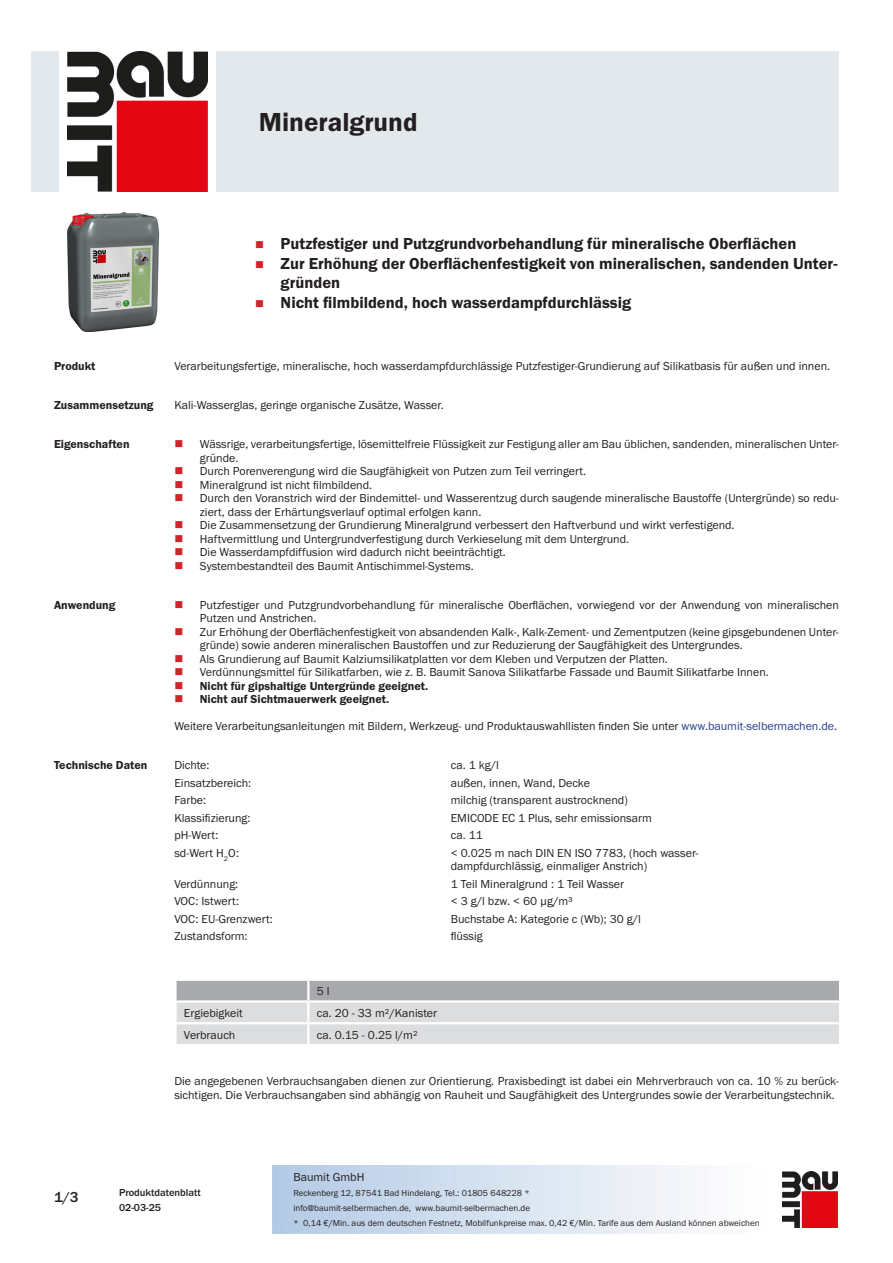
<style>
.page{position:relative;width:893px;height:1263px;background:#fff}
.page>*{position:absolute;margin:0;border:0;box-sizing:border-box;transform-origin:0 0}
.PDS_Produktname{font:27px "BM Franklin Gothic URW Dem";color:#231f20}
.t1{font:16.5px/19.5px "BM Franklin Gothic URW Dem";color:#231f20}
.t2{font:500 15px "BM Franklin Gothic URW";color:#231f20}
.PDS_Standard{font:12px/13.5px "BM Franklin Gothic URW Boo";color:#231f20}
.PDS_Standard_linksbü{font:12px/13.5px "BM Franklin Gothic URW Boo";color:#231f20}
.PDS_Header{font:12px "BM Franklin Gothic URW Dem";color:#231f20}
.t3{font:500 10.5px/15px "BM Franklin Gothic URW";color:#231f20}
.t4{font:9px/15px "BM Franklin Gothic URW Boo";color:#231f20}
.s1{color:#253f8e}
</style>
<div class="page">
<img style="left:782px;top:1171px;width:56px;height:56px">
<div style="left:32px;top:51px;width:27px;height:140px;background:#e2e8eb"></div>
<img style="left:68px;top:51px;width:139px;height:140px">
<div style="left:216px;top:51px;width:623px;height:140px;background:#e2e8eb"></div>
<img style="left:68px;top:213px;width:91px;height:119px">
<svg style="left:176px;top:980px;width:664px;height:64px;background:#cccdd0"></svg>
<hr style="left:174px;top:1000px;width:134px;height:2px;background:#fff">
<hr style="left:174px;top:1002px;width:3px;height:20px;background:#fff">
<hr style="left:308px;top:1000px;width:533px;height:2px;background:#fff">
<hr style="left:307px;top:1002px;width:2px;height:20px;background:#fff">
<hr style="left:839px;top:1002px;width:2px;height:20px;background:#fff">
<hr style="left:174px;top:1022px;width:134px;height:2px;background:#fff">
<hr style="left:174px;top:1024px;width:3px;height:20px;background:#fff">
<hr style="left:308px;top:1022px;width:533px;height:2px;background:#fff">
<hr style="left:307px;top:1024px;width:2px;height:20px;background:#fff">
<hr style="left:839px;top:1024px;width:2px;height:20px;background:#fff">
<p class="PDS_Produktname" style="left:259px;top:106px;width:160px">Mineralgrund</p>
<p class="t1" style="left:281px;top:234px;width:517px">Putzfestiger und Putzgrundvorbehandlung für mineralische Oberflächen</p>
<p class="t1" style="left:281px;top:254px;width:559px">Zur Erhöhung der Oberflächenfestigkeit von mineralischen, sandenden Unter&shy;gründen</p>
<p class="t1" style="left:281px;top:293px;width:352px">Nicht filmbildend, hoch wasserdampfdurchlässig</p>
<p class="PDS_Header" style="left:54px;top:359px;width:43px">Produkt</p>
<p class="PDS_Standard" style="left:174px;top:360px;width:657px">Verarbeitungsfertige, mineralische, hoch wasserdampfdurchlässige Putzfestiger-Grundierung auf Silikatbasis für außen und innen.</p>
<p class="PDS_Header" style="left:54px;top:398px;width:101px">Zusammensetzung</p>
<p class="PDS_Standard" style="left:174px;top:399px;width:271px">Kali-Wasserglas, geringe organische Zusätze, Wasser.</p>
<p class="PDS_Header" style="left:54px;top:437px;width:77px">Eigenschaften</p>
<p class="PDS_Standard" style="left:200px;top:438px;width:641px">Wässrige, verarbeitungsfertige, lösemittelfreie Flüssigkeit zur Festigung aller am Bau üblichen, sandenden, mineralischen Unter&shy;gründe.</p>
<p class="PDS_Standard" style="left:200px;top:465px;width:388px">Durch Porenverengung wird die Saugfähigkeit von Putzen zum Teil verringert.</p>
<p class="PDS_Standard" style="left:200px;top:478px;width:174px">Mineralgrund ist nicht filmbildend.</p>
<p class="PDS_Standard" style="left:200px;top:492px;width:641px">Durch den Voranstrich wird der Bindemittel- und Wasserentzug durch saugende mineralische Baustoffe (Untergründe) so redu&shy;ziert, dass der Erhärtungsverlauf optimal erfolgen kann.</p>
<p class="PDS_Standard" style="left:200px;top:519px;width:536px">Die Zusammensetzung der Grundierung Mineralgrund verbessert den Haftverbund und wirkt verfestigend.</p>
<p class="PDS_Standard" style="left:200px;top:532px;width:431px">Haftvermittlung und Untergrundverfestigung durch Verkieselung mit dem Untergrund.</p>
<p class="PDS_Standard" style="left:200px;top:546px;width:308px">Die Wasserdampfdiffusion wird dadurch nicht beeinträchtigt.</p>
<p class="PDS_Standard" style="left:200px;top:559px;width:275px">Systembestandteil des Baumit Antischimmel-Systems.</p>
<p class="PDS_Header" style="left:54px;top:597px;width:63px">Anwendung</p>
<p class="PDS_Standard" style="left:200px;top:598px;width:641px">Putzfestiger und Putzgrundvorbehandlung für mineralische Oberflächen, vorwiegend vor der Anwendung von mineralischen<br>Putzen und Anstrichen.</p>
<p class="PDS_Standard" style="left:200px;top:625px;width:641px">Zur Erhöhung der Oberflächenfestigkeit von absandenden Kalk-, Kalk-Zement- und Zementputzen (keine gipsgebundenen Unter&shy;gründe) sowie anderen mineralischen Baustoffen und zur Reduzierung der Saugfähigkeit des Untergrundes.</p>
<p class="PDS_Standard" style="left:200px;top:652px;width:470px">Als Grundierung auf Baumit Kalziumsilikatplatten vor dem Kleben und Verputzen der Platten.</p>
<p class="PDS_Standard" style="left:200px;top:665px;width:570px">Verdünnungsmittel für Silikatfarben, wie z. B. Baumit Sanova Silikatfarbe Fassade und Baumit Silikatfarbe Innen.</p>
<p class="PDS_Header" style="left:200px;top:678px;width:230px">Nicht für gipshaltige Untergründe geeignet.</p>
<p class="PDS_Header" style="left:200px;top:692px;width:191px">Nicht auf Sichtmauerwerk geeignet.</p>
<p class="PDS_Standard" style="left:174px;top:719px;width:664px">Weitere Verarbeitungsanleitungen mit Bildern, Werkzeug- und Produktauswahllisten finden Sie unter <span class="s1">www.baumit-selbermachen.de</span>.</p>
<p class="PDS_Header" style="left:54px;top:758px;width:95px">Technische Daten</p>
<p class="PDS_Standard_linksbü" style="left:174px;top:758px;width:37px">Dichte:</p>
<p class="PDS_Standard_linksbü" style="left:451px;top:758px;width:50px">ca. 1 kg/l</p>
<p class="PDS_Standard_linksbü" style="left:174px;top:776px;width:78px">Einsatzbereich:</p>
<p class="PDS_Standard_linksbü" style="left:451px;top:776px;width:141px">außen, innen, Wand, Decke</p>
<p class="PDS_Standard_linksbü" style="left:174px;top:793px;width:33px">Farbe:</p>
<p class="PDS_Standard_linksbü" style="left:451px;top:793px;width:179px">milchig (transparent austrocknend)</p>
<p class="PDS_Standard_linksbü" style="left:174px;top:811px;width:78px">Klassifizierung:</p>
<p class="PDS_Standard_linksbü" style="left:451px;top:811px;width:203px">EMICODE EC 1 Plus, sehr emissionsarm</p>
<p class="PDS_Standard_linksbü" style="left:174px;top:829px;width:46px">pH-Wert:</p>
<p class="PDS_Standard_linksbü" style="left:451px;top:829px;width:34px">ca. 11</p>
<p class="PDS_Standard_linksbü" style="left:174px;top:846px;width:66px">sd-Wert H<sub>2</sub>O:</p>
<p class="PDS_Standard_linksbü" style="left:451px;top:846px;width:249px">&lt; 0.025 m nach DIN EN ISO 7783, (hoch wasser&shy;dampfdurchlässig, einmaliger Anstrich)</p>
<p class="PDS_Standard_linksbü" style="left:174px;top:877px;width:65px">Verdünnung:</p>
<p class="PDS_Standard_linksbü" style="left:451px;top:877px;width:175px">1 Teil Mineralgrund : 1 Teil Wasser</p>
<p class="PDS_Standard_linksbü" style="left:174px;top:895px;width:66px">VOC: Istwert:</p>
<p class="PDS_Standard_linksbü" style="left:451px;top:895px;width:124px">&lt; 3 g/l bzw. &lt; 60 µg/m³</p>
<p class="PDS_Standard_linksbü" style="left:174px;top:912px;width:100px">VOC: EU-Grenzwert:</p>
<p class="PDS_Standard_linksbü" style="left:451px;top:912px;width:192px">Buchstabe A: Kategorie c (Wb); 30 g/l</p>
<p class="PDS_Standard_linksbü" style="left:174px;top:930px;width:75px">Zustandsform:</p>
<p class="PDS_Standard_linksbü" style="left:451px;top:930px;width:34px">flüssig</p>
<p class="PDS_Standard_linksbü" style="left:317px;top:984px;width:14px">5 l</p>
<p class="PDS_Standard_linksbü" style="left:184px;top:1006px;width:60px">Ergiebigkeit</p>
<p class="PDS_Standard_linksbü" style="left:317px;top:1006px;width:122px">ca. 20 - 33 m²/Kanister</p>
<p class="PDS_Standard_linksbü" style="left:184px;top:1028px;width:53px">Verbrauch</p>
<p class="PDS_Standard_linksbü" style="left:317px;top:1028px;width:102px">ca. 0.15 - 0.25 l/m²</p>
<p class="PDS_Standard" style="left:174px;top:1074px;width:666px">Die angegebenen Verbrauchsangaben dienen zur Orientierung. Praxisbedingt ist dabei ein Mehrverbrauch von ca. 10 % zu berück&shy;sichtigen. Die Verbrauchsangaben sind abhängig von Rauheit und Saugfähigkeit des Untergrundes sowie der Verarbeitungstechnik.</p>
<p class="t2" style="left:54px;top:1188px;width:26px">1/3</p>
<p class="t3" style="left:119px;top:1185px;width:83px">Produktdatenblatt<br>02-03-25</p>
<p class="PDS_Standard" style="left:293px;top:1170px;width:73px">Baumit GmbH</p>
<p class="t4" style="left:293px;top:1186px;width:468px">Reckenberg 12, 87541 Bad Hindelang, Tel.: 01805 648228 *<br>info@baumit-selbermachen.de, www.baumit-selbermachen.de<br>* 0,14 €/Min. aus dem deutschen Festnetz, Mobilfunkpreise max. 0,42 €/Min. Tarife aus dem Ausland können abweichen</p>
</div>
